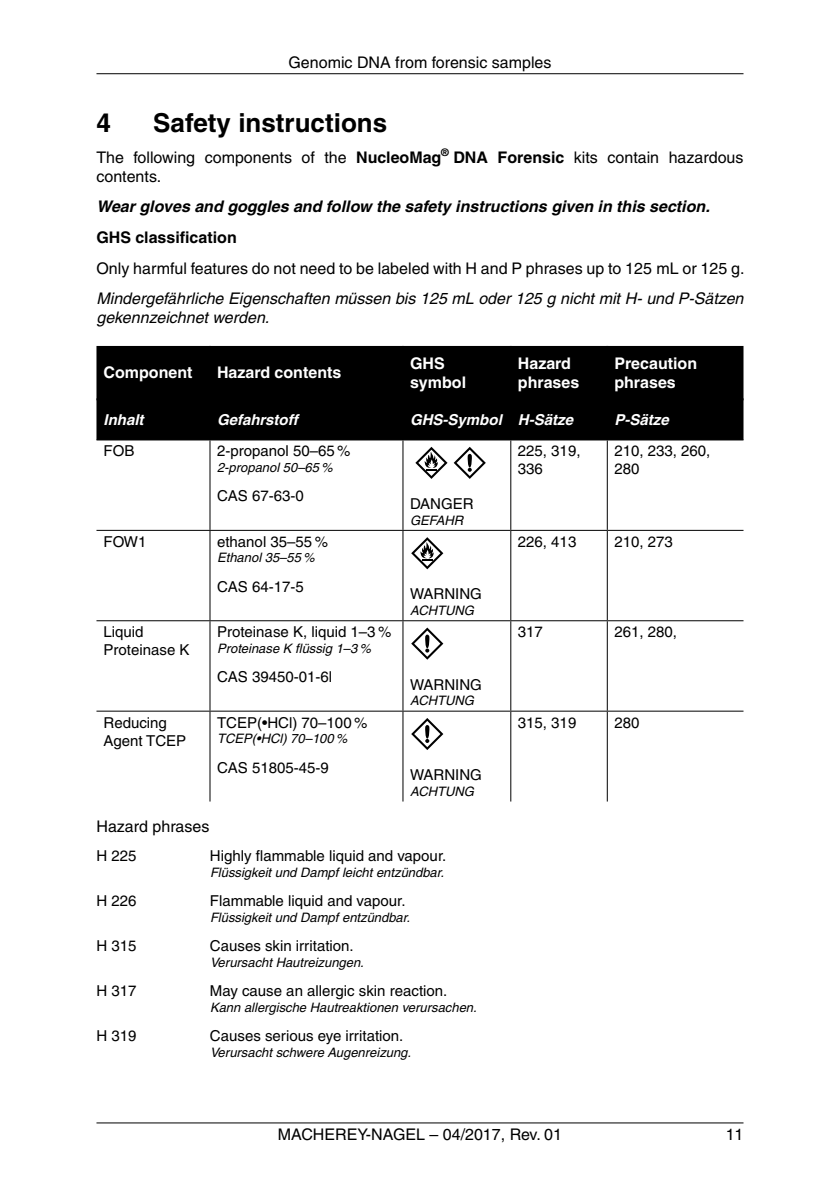
<style>
.page{position:relative;width:840px;height:1191px;background:#fff}
.page>*{position:absolute;margin:0;border:0;box-sizing:border-box;transform-origin:0 0}
.t1{font:700 26px "Helvetica LT Pro";color:#000}
.t2{font:16px/19.2px "Helvetica LT Pro";color:#000}
.t3{font:italic 16px/19.2px "Helvetica LT Pro";color:#000}
.t4{font:italic 700 16px "Helvetica LT Pro";color:#000}
.t5{font:700 16px/19.2px "Helvetica LT Pro";color:#fff}
.t6{font:700 16px "Helvetica LT Pro";color:#000}
.t7{font:15px/18px "Helvetica LT Pro";color:#000}
.t8{font:italic 700 15px "Helvetica LT Pro";color:#fff}
.t9{font:italic 13px "Helvetica LT Pro";color:#000}
.s1{font-weight:700}
</style>
<div class="page">
<hr style="left:96px;top:1122px;width:647px;height:1px;background:#000">
<hr style="left:96px;top:73px;width:647px;height:1px;background:#000">
<div style="left:96px;top:346px;width:647px;height:93px;background:#000"></div>
<hr style="left:209px;top:346px;width:2px;height:52px;background:#000">
<hr style="left:402px;top:346px;width:2px;height:52px;background:#000">
<hr style="left:509px;top:346px;width:2px;height:52px;background:#000">
<hr style="left:606px;top:346px;width:2px;height:52px;background:#000">
<hr style="left:96px;top:398px;width:114px;height:2px;background:#000">
<hr style="left:210px;top:398px;width:193px;height:2px;background:#000">
<hr style="left:403px;top:398px;width:107px;height:2px;background:#000">
<hr style="left:510px;top:398px;width:97px;height:2px;background:#000">
<hr style="left:607px;top:398px;width:136px;height:2px;background:#000">
<hr style="left:209px;top:400px;width:1px;height:39px;background:#000">
<hr style="left:402px;top:400px;width:1px;height:39px;background:#000">
<hr style="left:510px;top:400px;width:1px;height:39px;background:#000">
<hr style="left:606px;top:400px;width:1px;height:39px;background:#000">
<hr style="left:96px;top:439px;width:114px;height:1px;background:#000">
<hr style="left:210px;top:439px;width:193px;height:1px;background:#000">
<hr style="left:209px;top:440px;width:1px;height:90px;background:#000">
<hr style="left:403px;top:439px;width:107px;height:1px;background:#000">
<hr style="left:402px;top:440px;width:1px;height:90px;background:#000">
<hr style="left:510px;top:439px;width:97px;height:1px;background:#000">
<hr style="left:510px;top:440px;width:1px;height:90px;background:#000">
<hr style="left:607px;top:439px;width:136px;height:1px;background:#000">
<hr style="left:606px;top:440px;width:1px;height:90px;background:#000">
<hr style="left:96px;top:530px;width:114px;height:1px;background:#000">
<hr style="left:210px;top:530px;width:193px;height:1px;background:#000">
<hr style="left:209px;top:531px;width:1px;height:89px;background:#000">
<hr style="left:403px;top:530px;width:107px;height:1px;background:#000">
<hr style="left:402px;top:531px;width:1px;height:89px;background:#000">
<hr style="left:510px;top:530px;width:97px;height:1px;background:#000">
<hr style="left:510px;top:531px;width:1px;height:89px;background:#000">
<hr style="left:607px;top:530px;width:136px;height:1px;background:#000">
<hr style="left:606px;top:531px;width:1px;height:89px;background:#000">
<hr style="left:96px;top:620px;width:114px;height:1px;background:#000">
<hr style="left:210px;top:620px;width:193px;height:1px;background:#000">
<hr style="left:209px;top:621px;width:1px;height:89px;background:#000">
<hr style="left:403px;top:620px;width:107px;height:1px;background:#000">
<hr style="left:402px;top:621px;width:1px;height:89px;background:#000">
<hr style="left:510px;top:620px;width:97px;height:1px;background:#000">
<hr style="left:510px;top:621px;width:1px;height:89px;background:#000">
<hr style="left:607px;top:620px;width:136px;height:1px;background:#000">
<hr style="left:606px;top:621px;width:1px;height:89px;background:#000">
<hr style="left:96px;top:710px;width:114px;height:1px;background:#000">
<hr style="left:210px;top:710px;width:193px;height:1px;background:#000">
<hr style="left:209px;top:711px;width:1px;height:90px;background:#000">
<hr style="left:403px;top:710px;width:107px;height:1px;background:#000">
<hr style="left:402px;top:711px;width:1px;height:90px;background:#000">
<hr style="left:510px;top:710px;width:97px;height:1px;background:#000">
<hr style="left:510px;top:711px;width:1px;height:90px;background:#000">
<hr style="left:607px;top:710px;width:136px;height:1px;background:#000">
<hr style="left:606px;top:711px;width:1px;height:90px;background:#000">
<svg style="left:415px;top:447px;width:32px;height:32px"></svg>
<svg style="left:453px;top:447px;width:32px;height:32px"></svg>
<svg style="left:467px;top:454px;width:4px;height:13px"></svg>
<svg style="left:411px;top:537px;width:32px;height:32px"></svg>
<svg style="left:411px;top:627px;width:32px;height:32px"></svg>
<svg style="left:425px;top:634px;width:4px;height:14px"></svg>
<svg style="left:411px;top:718px;width:32px;height:32px"></svg>
<svg style="left:425px;top:725px;width:4px;height:13px"></svg>
<p class="t2" style="left:288px;top:52px;width:264px">Genomic DNA from forensic samples</p>
<h1 class="t1" style="left:96px;top:107px;width:16px">4</h1>
<h1 class="t1" style="left:153px;top:107px;width:235px">Safety instructions</h1>
<p class="t2" style="left:96px;top:147px;width:648px">The following components of the <span class="s1">NucleoMag</span><sup>®</sup> <span class="s1">DNA Forensic</span> kits contain hazardous contents.</p>
<p class="t4" style="left:96px;top:197px;width:614px">Wear gloves and goggles and follow the safety instructions given in this section.</p>
<p class="t6" style="left:96px;top:227px;width:142px">GHS classification</p>
<p class="t2" style="left:96px;top:258px;width:649px">Only harmful features do not need to be labeled with H and P phrases up to 125 mL or 125 g.</p>
<p class="t3" style="left:96px;top:289px;width:648px">Mindergefährliche Eigenschaften müssen bis 125 mL oder 125 g nicht mit H- und P-Sätzen gekennzeichnet werden.</p>
<p class="t5" style="left:103px;top:363px;width:90px">Component</p>
<p class="t5" style="left:217px;top:363px;width:126px">Hazard contents</p>
<p class="t5" style="left:410px;top:353px;width:58px">GHS symbol</p>
<p class="t5" style="left:517px;top:353px;width:63px">Hazard phrases</p>
<p class="t5" style="left:614px;top:353px;width:84px">Precaution phrases</p>
<p class="t8" style="left:103px;top:411px;width:42px">Inhalt</p>
<p class="t8" style="left:217px;top:411px;width:82px">Gefahrstoff</p>
<p class="t8" style="left:410px;top:411px;width:164px">GHS-Symbol H-Sätze</p>
<p class="t8" style="left:614px;top:411px;width:56px">P-Sätze</p>
<p class="t7" style="left:103px;top:442px;width:32px">FOB</p>
<p class="t7" style="left:217px;top:442px;width:135px">2-propanol 50–65 %</p>
<p class="t9" style="left:217px;top:460px;width:117px">2-propanol 50–65 %</p>
<p class="t7" style="left:217px;top:487px;width:88px">CAS 67-63-0</p>
<p class="t7" style="left:410px;top:495px;width:65px">DANGER</p>
<p class="t9" style="left:410px;top:512px;width:55px">GEFAHR</p>
<p class="t7" style="left:517px;top:442px;width:64px">225, 319,<br>336</p>
<p class="t7" style="left:614px;top:442px;width:97px">210, 233, 260,<br>280</p>
<p class="t7" style="left:103px;top:532px;width:44px">FOW1</p>
<p class="t7" style="left:217px;top:532px;width:112px">ethanol 35–55 %</p>
<p class="t9" style="left:217px;top:550px;width:99px">Ethanol 35–55 %</p>
<p class="t7" style="left:217px;top:577px;width:88px">CAS 64-17-5</p>
<p class="t7" style="left:103px;top:623px;width:87px">Liquid<br>Proteinase K</p>
<p class="t7" style="left:217px;top:623px;width:176px">Proteinase K, liquid 1–3 %</p>
<p class="t9" style="left:217px;top:640px;width:155px">Proteinase K flüssig 1–3 %</p>
<p class="t7" style="left:217px;top:668px;width:117px">CAS 39450-01-6l</p>
<p class="t7" style="left:103px;top:713px;width:84px">Reducing<br>Agent TCEP</p>
<p class="t7" style="left:217px;top:713px;width:152px">TCEP(•HCl) 70–100 %</p>
<p class="t9" style="left:217px;top:731px;width:132px">TCEP(•HCl) 70–100 %</p>
<p class="t7" style="left:217px;top:758px;width:113px">CAS 51805-45-9</p>
<p class="t7" style="left:410px;top:585px;width:73px">WARNING</p>
<p class="t9" style="left:410px;top:603px;width:65px">ACHTUNG</p>
<p class="t7" style="left:410px;top:675px;width:73px">WARNING</p>
<p class="t9" style="left:410px;top:693px;width:65px">ACHTUNG</p>
<p class="t7" style="left:410px;top:766px;width:73px">WARNING</p>
<p class="t9" style="left:410px;top:783px;width:65px">ACHTUNG</p>
<p class="t2" style="left:96px;top:817px;width:114px">Hazard phrases</p>
<p class="t7" style="left:96px;top:847px;width:42px">H 225</p>
<p class="t7" style="left:210px;top:847px;width:238px">Highly flammable liquid and vapour.</p>
<p class="t9" style="left:210px;top:865px;width:235px">Flüssigkeit und Dampf leicht entzündbar.</p>
<p class="t7" style="left:96px;top:892px;width:42px">H 226</p>
<p class="t7" style="left:210px;top:892px;width:197px">Flammable liquid and vapour.</p>
<p class="t9" style="left:210px;top:910px;width:201px">Flüssigkeit und Dampf entzündbar.</p>
<p class="t7" style="left:96px;top:937px;width:42px">H 315</p>
<p class="t7" style="left:210px;top:937px;width:145px">Causes skin irritation.</p>
<p class="t9" style="left:210px;top:954px;width:155px">Verursacht Hautreizungen.</p>
<p class="t7" style="left:96px;top:982px;width:42px">H 317</p>
<p class="t7" style="left:210px;top:982px;width:239px">May cause an allergic skin reaction.</p>
<p class="t9" style="left:210px;top:999px;width:268px">Kann allergische Hautreaktionen verursachen.</p>
<p class="t7" style="left:96px;top:1027px;width:42px">H 319</p>
<p class="t7" style="left:210px;top:1027px;width:195px">Causes serious eye irritation.</p>
<p class="t9" style="left:210px;top:1044px;width:202px">Verursacht schwere Augenreizung.</p>
<p class="t7" style="left:517px;top:532px;width:60px">226, 413</p>
<p class="t7" style="left:614px;top:532px;width:60px">210, 273</p>
<p class="t7" style="left:517px;top:623px;width:27px">317</p>
<p class="t7" style="left:614px;top:623px;width:64px">261, 280,</p>
<p class="t7" style="left:517px;top:713px;width:60px">315, 319</p>
<p class="t7" style="left:614px;top:713px;width:27px">280</p>
<p class="t2" style="left:278px;top:1124px;width:285px">MACHEREY-NAGEL – 04/2017, Rev. 01</p>
<p class="t2" style="left:725px;top:1124px;width:19px">11</p>
</div>
